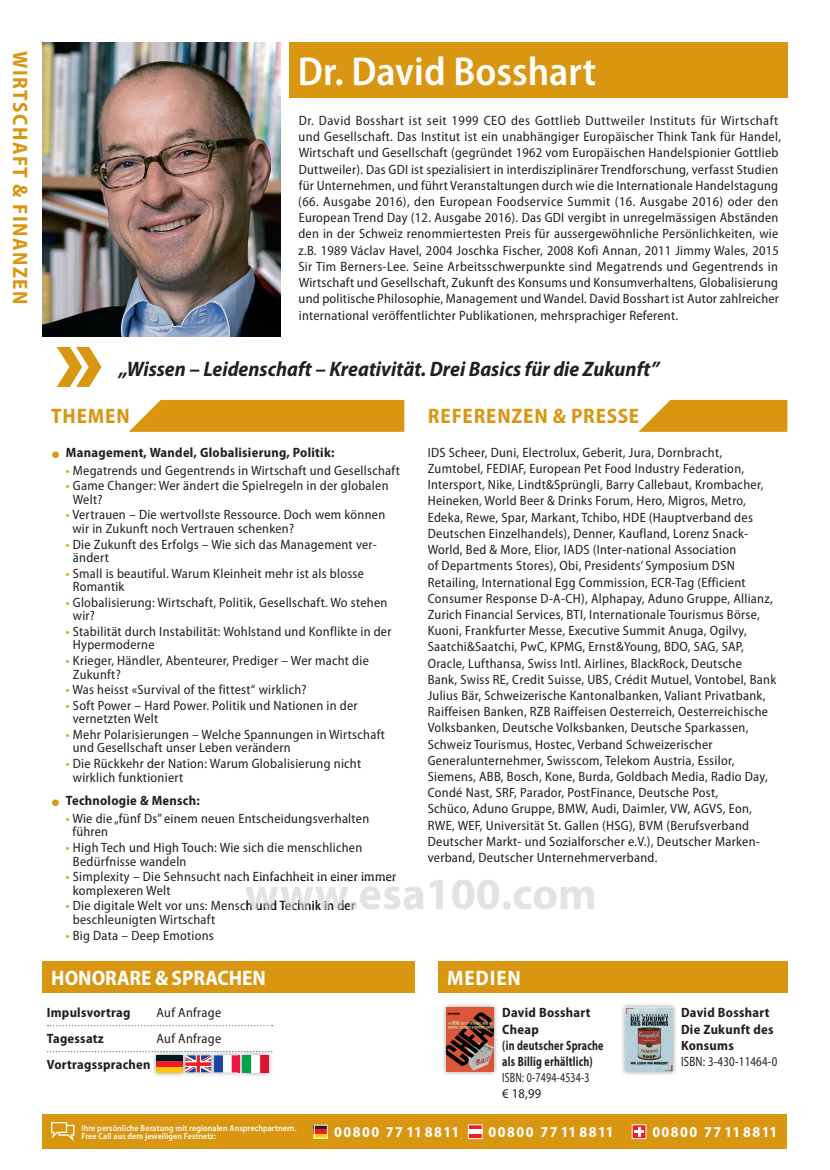
<style>
.page{position:relative;width:830px;height:1170px;background:#fff}
.page>*{position:absolute;margin:0;border:0;box-sizing:border-box;transform-origin:0 0}
.t1{font:700 45px "Myriad Pro";color:#e2e3e4}
.t2{font:600 semi-condensed 40.5px "Myriad Pro";color:#fff}
.t3{font:italic 700 semi-condensed 21px "Myriad Pro";color:#231f20}
.t4{font:700 semi-condensed 21px "Myriad Pro";letter-spacing:.04em;color:#d99611}
.t5{font:700 semi-condensed 21px "Myriad Pro";color:#fff}
.t6{font:700 semi-condensed 21px "Myriad Pro";letter-spacing:.07em;color:#d99611}
.t7{font:700 semi-condensed 15.15px "Myriad Pro";letter-spacing:.1em;color:#fff}
.t8{font:semi-condensed 13.5px/16.2px "Myriad Pro";letter-spacing:.02em;color:#231f20}
.t9{font:700 semi-condensed 13.5px/16.2px "Myriad Pro";letter-spacing:.02em;color:#231f20}
.t10{font:semi-condensed 13.5px/16.2px "Myriad Pro";letter-spacing:.02em;color:#231f20;scale:.79 1}
.t11{font:semi-condensed 13.5px "Myriad Pro";letter-spacing:.02em;color:#231f20;scale:.87 1}
.t12{font:600 semi-condensed 8.7px/8.7px "Myriad Pro";letter-spacing:.01em;color:#fff}
.s1{font-weight:400;font-stretch:normal;font-size:31.5px;color:#d99611}
.s2{color:#d99611}
</style>
<div class="page">
<div style="left:289px;top:43px;width:498px;height:55px;background:#d99611"></div>
<div style="left:43px;top:1114px;width:744px;height:34px;background:#d99611"></div>
<svg style="left:51px;top:1122px;width:23px;height:19px"></svg>
<svg style="left:57px;top:347px;width:44px;height:40px"></svg>
<svg style="left:129px;top:400px;width:275px;height:32px;background:#db9c1f"></svg>
<svg style="left:638px;top:400px;width:149px;height:32px;background:#dda12c"></svg>
<svg style="left:48px;top:1025px;width:224px;height:1px"></svg>
<div style="left:438px;top:961px;width:349px;height:32px;background:#d99611"></div>
<div style="left:43px;top:961px;width:372px;height:32px;background:#d99611"></div>
<div style="left:314px;top:1124px;width:13px;height:5px;background:#231f20"></div>
<hr style="left:314px;top:1129px;width:13px;height:4px;background:#ee1d23">
<div style="left:314px;top:1133px;width:13px;height:5px;background:#feca0a"></div>
<div style="left:314px;top:1124px;width:13px;height:14px;border:1px solid #fff"></div>
<div style="left:468px;top:1124px;width:14px;height:5px;background:#ee1d23"></div>
<hr style="left:468px;top:1129px;width:14px;height:4px;background:#fff">
<div style="left:468px;top:1133px;width:14px;height:5px;background:#ee1d23"></div>
<div style="left:468px;top:1124px;width:14px;height:14px;border:1px solid #fff"></div>
<svg style="left:633px;top:1126px;width:11px;height:10px"></svg>
<svg style="left:634px;top:1126px;width:9px;height:10px"></svg>
<img style="left:43px;top:43px;width:238px;height:293px">
<img style="left:154px;top:1072px;width:26px;height:4px">
<img style="left:187px;top:1072px;width:51px;height:4px">
<img style="left:180px;top:1072px;width:7px;height:4px">
<img style="left:209px;top:1072px;width:6px;height:4px">
<img style="left:244px;top:1051px;width:29px;height:25px">
<img style="left:238px;top:1072px;width:6px;height:4px">
<svg style="left:47px;top:1050px;width:225px;height:22px"></svg>
<img style="left:243px;top:1055px;width:25px;height:17px">
<img style="left:443px;top:1004px;width:54px;height:71px">
<img style="left:446px;top:1007px;width:47px;height:64px">
<img style="left:622px;top:1004px;width:54px;height:71px">
<img style="left:625px;top:1007px;width:47px;height:64px">
<svg style="left:249px;top:901px;width:106px;height:8px"></svg>
<h3 class="t6" style="left:32px;top:51px;width:254px;rotate:90deg">WIRTSCHAFT &amp; FINANZEN</h3>
<h2 class="t2" style="left:298px;top:49px;width:299px">Dr. David Bosshart</h2>
<p class="t8" style="left:298px;top:113px;width:484px">Dr. David Bosshart ist seit 1999 CEO des Gottlieb Duttweiler Instituts für Wirtschaft und Gesellschaft. Das Institut ist ein unabhängiger Europäischer Think Tank für Handel, Wirtschaft und Gesellschaft (gegründet 1962 vom Europäischen Handelspionier Gottlieb Duttweiler). Das GDI ist spezialisiert in interdisziplinärer Trendforschung, verfasst Studien für Unternehmen, und führt Veranstaltungen durch wie die Internationale Handelstagung (66. Ausgabe 2016), den European Foodservice Summit (16. Ausgabe 2016) oder den European Trend Day (12. Ausgabe 2016). Das GDI vergibt in unregelmässigen Abständen den in der Schweiz renommiertesten Preis für aussergewöhnliche Persönlichkeiten, wie z.B. 1989 Václav Havel, 2004 Joschka Fischer, 2008 Kofi Annan, 2011 Jimmy Wales, 2015<br>Sir Tim Berners-Lee. Seine Arbeitsschwerpunkte sind Megatrends und Gegentrends in Wirtschaft und Gesellschaft, Zukunft des Konsums und Konsumverhaltens, Globalisierung und politische Philosophie, Management und Wandel. David Bosshart ist Autor zahlreicher international veröffentlichter Publikationen, mehrsprachiger Referent.</p>
<h3 class="t3" style="left:119px;top:357px;width:541px">„Wissen – Leidenschaft – Kreativität. Drei Basics für die Zukunft”</h3>
<h3 class="t4" style="left:51px;top:404px;width:80px">THEMEN</h3>
<h3 class="t4" style="left:428px;top:404px;width:212px">REFERENZEN &amp; PRESSE</h3>
<p class="t8" style="left:427px;top:444px;width:350px">IDS Scheer, Duni, Electrolux, Geberit, Jura, Dornbracht, Zumtobel, FEDIAF, European Pet Food Industry Federation, Intersport, Nike, Lindt&amp;Sprüngli, Barry Callebaut, Krombacher, Heineken, World Beer &amp; Drinks Forum, Hero, Migros, Metro, Edeka, Rewe, Spar, Markant, Tchibo, HDE (Hauptverband des Deutschen Einzelhandels), Denner, Kaufland, Lorenz Snack-World, Bed &amp; More, Elior, IADS (Inter-national Association<br>of Departments Stores), Obi, Presidents’ Symposium DSN Retailing, International Egg Commission, ECR-Tag (Efficient Consumer Response D-A-CH), Alphapay, Aduno Gruppe, Allianz, Zurich Financial Services, BTI, Internationale Tourismus Börse, Kuoni, Frankfurter Messe, Executive Summit Anuga, Ogilvy, Saatchi&amp;Saatchi, PwC, KPMG, Ernst&amp;Young, BDO, SAG, SAP, Oracle, Lufthansa, Swiss Intl. Airlines, BlackRock, Deutsche<br>Bank, Swiss RE, Credit Suisse, UBS, Crédit Mutuel, Vontobel, Bank Julius Bär, Schweizerische Kantonalbanken, Valiant Privatbank, Raiffeisen Banken, RZB Raiffeisen Oesterreich, Oesterreichische Volksbanken, Deutsche Volksbanken, Deutsche Sparkassen, Schweiz Tourismus, Hostec, Verband Schweizerischer Generalunternehmer, Swisscom, Telekom Austria, Essilor, Siemens, ABB, Bosch, Kone, Burda, Goldbach Media, Radio Day, Condé Nast, SRF, Parador, PostFinance, Deutsche Post,<br>Schüco, Aduno Gruppe, BMW, Audi, Daimler, VW, AGVS, Eon, RWE, WEF, Universität St. Gallen (HSG), BVM (Berufsverband Deutscher Markt- und Sozialforscher e.V.), Deutscher Marken&shy;verband, Deutscher Unternehmerverband.</p>
<p class="t9" style="left:51px;top:444px;width:285px"><span class="s1">•</span> Management, Wandel, Globalisierung, Politik:</p>
<p class="t8" style="left:66px;top:462px;width:335px"><span class="s2">•</span> Megatrends und Gegentrends in Wirtschaft und Gesellschaft</p>
<p class="t8" style="left:73px;top:479px;width:317px;line-height:13.5px;text-indent:-7px"><span class="s2">•</span> Game Changer: Wer ändert die Spielregeln in der globalen<br>Welt?</p>
<p class="t8" style="left:72px;top:508px;width:314px;line-height:13.5px;text-indent:-6px"><span class="s2">•</span> Vertrauen – Die wertvollste Ressource. Doch wem können wir in Zukunft noch Vertrauen schenken?</p>
<p class="t8" style="left:73px;top:537px;width:305px;line-height:13.5px;text-indent:-7px"><span class="s2">•</span> Die Zukunft des Erfolgs – Wie sich das Management ver&shy;ändert</p>
<p class="t8" style="left:73px;top:566px;width:292px;line-height:13.5px;text-indent:-7px"><span class="s2">•</span> Small is beautiful. Warum Kleinheit mehr ist als blosse<br>Romantik</p>
<p class="t8" style="left:73px;top:595px;width:316px;line-height:13.5px;text-indent:-7px"><span class="s2">•</span> Globalisierung: Wirtschaft, Politik, Gesellschaft. Wo stehen wir?</p>
<p class="t8" style="left:73px;top:625px;width:320px;line-height:13.5px;text-indent:-7px"><span class="s2">•</span> Stabilität durch Instabilität: Wohlstand und Konflikte in der<br>Hypermoderne</p>
<p class="t8" style="left:73px;top:654px;width:297px;line-height:13.5px;text-indent:-7px"><span class="s2">•</span> Krieger, Händler, Abenteurer, Prediger – Wer macht die<br>Zukunft?</p>
<p class="t8" style="left:66px;top:681px;width:242px"><span class="s2">•</span> Was heisst «Survival of the fittest“ wirklich?</p>
<p class="t8" style="left:73px;top:698px;width:286px;line-height:13.5px;text-indent:-7px"><span class="s2">•</span> Soft Power – Hard Power. Politik und Nationen in der vernetzten Welt</p>
<p class="t8" style="left:73px;top:728px;width:313px;line-height:13.5px;text-indent:-7px"><span class="s2">•</span> Mehr Polarisierungen – Welche Spannungen in Wirtschaft und Gesellschaft unser Leben verändern</p>
<p class="t8" style="left:73px;top:757px;width:290px;line-height:13.5px;text-indent:-7px"><span class="s2">•</span> Die Rückkehr der Nation: Warum Globalisierung nicht wirklich funktioniert</p>
<p class="t9" style="left:51px;top:792px;width:150px"><span class="s1">•</span> Technologie &amp; Mensch:</p>
<p class="t8" style="left:72px;top:812px;width:298px;line-height:13.5px;text-indent:-6px"><span class="s2">•</span> Wie die „fünf Ds” einem neuen Entscheidungsverhalten führen</p>
<p class="t8" style="left:73px;top:841px;width:291px;line-height:13.5px;text-indent:-7px"><span class="s2">•</span> High Tech und High Touch: Wie sich die menschlichen<br>Bedürfnisse wandeln</p>
<p class="t8" style="left:73px;top:870px;width:325px;line-height:13.5px;text-indent:-7px"><span class="s2">•</span> Simplexity – Die Sehnsucht nach Einfachheit in einer immer komplexeren Welt</p>
<p class="t8" style="left:73px;top:899px;width:284px;line-height:13.5px;text-indent:-7px"><span class="s2">•</span> Die digitale Welt vor uns: Mensch und Technik in der beschleunigten Wirtschaft</p>
<p class="t8" style="left:66px;top:927px;width:149px"><span class="s2">•</span> Big Data – Deep Emotions</p>
<h1 class="t1" style="left:245px;top:864px;width:353px">www.esa100.com</h1>
<h3 class="t5" style="left:51px;top:965px;width:216px">HONORARE &amp; SPRACHEN</h3>
<h3 class="t5" style="left:447px;top:965px;width:75px">MEDIEN</h3>
<p class="t9" style="left:47px;top:1004px;width:85px">Impulsvortrag</p>
<p class="t8" style="left:156px;top:1004px;width:66px">Auf Anfrage</p>
<p class="t9" style="left:47px;top:1030px;width:58px">Tagessatz</p>
<p class="t8" style="left:156px;top:1030px;width:66px">Auf Anfrage</p>
<p class="t9" style="left:47px;top:1056px;width:105px">Vortragssprachen</p>
<p class="t9" style="left:502px;top:1004px;width:103px">David Bosshart<br>Cheap<br>(in deutscher Sprache als Billig erhältlich)</p>
<p class="t10" style="left:502px;top:1069px;width:112px">ISBN: 0-7494-4534-3 € 18,99</p>
<p class="t9" style="left:680px;top:1004px;width:94px">David Bosshart<br>Die Zukunft des<br>Konsums</p>
<p class="t11" style="left:680px;top:1054px;width:112px">ISBN: 3-430-11464-0</p>
<p class="t12" style="left:81px;top:1123px;width:217px">Ihre persönliche Beratung mit regionalen Ansprechpartnern.<br>Free Call aus dem jeweiligen Festnetz:</p>
<p class="t7" style="left:334px;top:1123px;width:126px">00800 77 118811</p>
<p class="t7" style="left:488px;top:1123px;width:126px">00800 77 118811</p>
<p class="t7" style="left:652px;top:1123px;width:126px">00800 77 118811</p>
</div>
